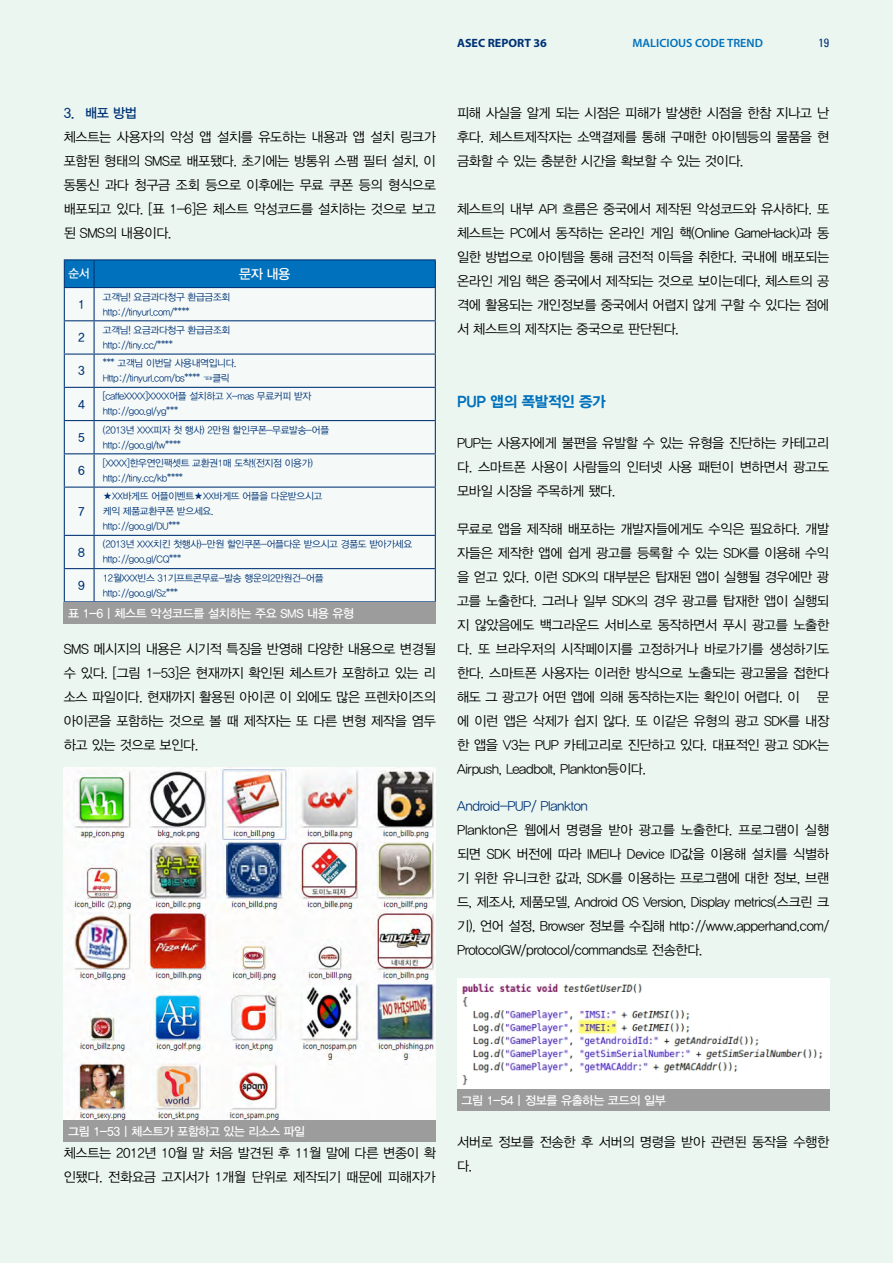
<style>
.page{position:relative;width:893px;height:1263px;background:#ebf6f1}
.page>*{position:absolute;margin:0;border:0;box-sizing:border-box;transform-origin:0 0}
.t1{font:15px "YDIYGO350";letter-spacing:-.025em;color:#0071bc}
.t2{font:13.5px/24px "YDIYGO320";letter-spacing:-.025em;color:#000;text-align:justify}
.t3{font:13.5px "YDIYGO320";letter-spacing:-.025em;color:#003275}
.t4{font:13.5px "YDIYGO330";color:#003275}
.t5{font:13.5px "YDIYGO330";color:#fff}
.t6{font:12px "YDIYGO330";letter-spacing:-.025em;color:#fff}
.t7{font:600 12px "Myriad Pro";color:#0071bc}
.t8{font:700 12px "Myriad Pro";color:#003275}
.t9{font:12px "YDIYGO330";color:#003275}
.t10{font:condensed 12px "Univers";color:#003275}
.t11{font:9.75px/15px "YDIYGO320";letter-spacing:-.03em;color:#003275}
</style>
<div class="page">
<img style="left:457px;top:979px;width:372px;height:110px">
<div style="left:457px;top:1089px;width:372px;height:21px;background:#9c9c9c"></div>
<img style="left:64px;top:767px;width:372px;height:353px">
<div style="left:64px;top:1120px;width:372px;height:22px;background:#9c9c9c"></div>
<div style="left:65px;top:288px;width:370px;height:313px;background:#f5faf8"></div>
<hr style="left:64px;top:259px;width:30px;height:1px;background:#003275">
<hr style="left:94px;top:259px;width:342px;height:1px;background:#003275">
<div style="left:64px;top:260px;width:372px;height:27px;background:#0071bc"></div>
<hr style="left:64px;top:287px;width:30px;height:1px;background:#003275">
<hr style="left:64px;top:288px;width:1px;height:32px;background:#003275">
<hr style="left:94px;top:287px;width:342px;height:1px;background:#003275">
<hr style="left:94px;top:288px;width:1px;height:32px;background:#003275">
<hr style="left:435px;top:288px;width:1px;height:32px;background:#003275">
<hr style="left:64px;top:320px;width:30px;height:1px;background:#003275">
<hr style="left:64px;top:321px;width:1px;height:33px;background:#003275">
<hr style="left:94px;top:320px;width:342px;height:1px;background:#003275">
<hr style="left:94px;top:321px;width:1px;height:33px;background:#003275">
<hr style="left:435px;top:321px;width:1px;height:33px;background:#003275">
<hr style="left:64px;top:354px;width:30px;height:1px;background:#003275">
<hr style="left:64px;top:355px;width:1px;height:32px;background:#003275">
<hr style="left:94px;top:354px;width:342px;height:1px;background:#003275">
<hr style="left:94px;top:355px;width:1px;height:32px;background:#003275">
<hr style="left:435px;top:355px;width:1px;height:32px;background:#003275">
<hr style="left:64px;top:387px;width:30px;height:1px;background:#003275">
<hr style="left:64px;top:388px;width:1px;height:32px;background:#003275">
<hr style="left:94px;top:387px;width:342px;height:1px;background:#003275">
<hr style="left:94px;top:388px;width:1px;height:32px;background:#003275">
<hr style="left:435px;top:388px;width:1px;height:32px;background:#003275">
<hr style="left:64px;top:420px;width:30px;height:1px;background:#003275">
<hr style="left:64px;top:421px;width:1px;height:32px;background:#003275">
<hr style="left:94px;top:420px;width:342px;height:1px;background:#003275">
<hr style="left:94px;top:421px;width:1px;height:32px;background:#003275">
<hr style="left:435px;top:421px;width:1px;height:32px;background:#003275">
<hr style="left:64px;top:453px;width:30px;height:1px;background:#003275">
<hr style="left:64px;top:454px;width:1px;height:33px;background:#003275">
<hr style="left:94px;top:453px;width:342px;height:1px;background:#003275">
<hr style="left:94px;top:454px;width:1px;height:33px;background:#003275">
<hr style="left:435px;top:454px;width:1px;height:33px;background:#003275">
<hr style="left:64px;top:487px;width:30px;height:1px;background:#003275">
<hr style="left:64px;top:488px;width:1px;height:47px;background:#003275">
<hr style="left:94px;top:487px;width:342px;height:1px;background:#003275">
<hr style="left:94px;top:488px;width:1px;height:47px;background:#003275">
<hr style="left:435px;top:488px;width:1px;height:47px;background:#003275">
<hr style="left:64px;top:535px;width:30px;height:1px;background:#003275">
<hr style="left:64px;top:536px;width:1px;height:32px;background:#003275">
<hr style="left:94px;top:535px;width:342px;height:1px;background:#003275">
<hr style="left:94px;top:536px;width:1px;height:32px;background:#003275">
<hr style="left:435px;top:536px;width:1px;height:32px;background:#003275">
<hr style="left:64px;top:568px;width:30px;height:1px;background:#003275">
<hr style="left:64px;top:569px;width:1px;height:32px;background:#003275">
<hr style="left:94px;top:568px;width:342px;height:1px;background:#003275">
<hr style="left:94px;top:569px;width:1px;height:32px;background:#003275">
<hr style="left:435px;top:569px;width:1px;height:32px;background:#003275">
<hr style="left:64px;top:601px;width:30px;height:1px;background:#003275">
<hr style="left:94px;top:601px;width:342px;height:1px;background:#003275">
<div style="left:64px;top:602px;width:372px;height:22px;background:#9c9c9c"></div>
<p class="t8" style="left:457px;top:35px;width:91px">ASEC REPORT 36</p>
<p class="t7" style="left:632px;top:35px;width:132px">MALICIOUS CODE TREND</p>
<p class="t10" style="left:818px;top:35px;width:12px">19</p>
<p class="t4" style="left:64px;top:106px;width:75px">3. 배포 방법</p>
<p class="t2" style="left:64px;top:125px;width:374px">체스트는 사용자의 악성 앱 설치를 유도하는 내용과 앱 설치 링크가 포함된 형태의 SMS로 배포됐다. 초기에는 방통위 스팸 필터 설치, 이 동통신 과다 청구금 조회 등으로 이후에는 무료 쿠폰 등의 형식으로 배포되고 있다. [표 1-6]은 체스트 악성코드를 설치하는 것으로 보고 된 SMS의 내용이다.</p>
<p class="t6" style="left:69px;top:267px;width:23px">순서</p>
<p class="t5" style="left:239px;top:266px;width:53px">문자 내용</p>
<p class="t9" style="left:78px;top:298px;width:8px">1</p>
<p class="t11" style="left:103px;top:289px;width:129px">고객님! 요금과다청구 환급금조회 http://tinyurl.com/****</p>
<p class="t9" style="left:78px;top:331px;width:8px">2</p>
<p class="t11" style="left:103px;top:323px;width:129px">고객님! 요금과다청구 환급금조회 http://tiny.cc/****</p>
<p class="t9" style="left:78px;top:364px;width:8px">3</p>
<p class="t11" style="left:103px;top:356px;width:135px">*** 고객님 이번달 사용내역입니다.<br>Http://tinyurl.com/bs**** ☜클릭</p>
<p class="t9" style="left:78px;top:397px;width:8px">4</p>
<p class="t11" style="left:103px;top:389px;width:210px">[caffeXXXX]XXXX어플 설치하고 X-mas 무료커피 받자 http://goo.gl/yg***</p>
<p class="t9" style="left:78px;top:431px;width:8px">5</p>
<p class="t11" style="left:103px;top:422px;width:228px">(2013년 XXX피자 첫 행사) 2만원 할인쿠폰-무료발송-어플 http://goo.gl/tw****</p>
<p class="t9" style="left:78px;top:464px;width:8px">6</p>
<p class="t11" style="left:103px;top:456px;width:212px">[XXXX]한우연인팩셋트 교환권1매 도착!(전지점 이용가) http://tiny.cc/kb****</p>
<p class="t9" style="left:78px;top:505px;width:8px">7</p>
<p class="t11" style="left:103px;top:489px;width:221px">★XX바게뜨 어플이벤트★XX바게뜨 어플을 다운받으시고 케익 제품교환쿠폰 받으세요.<br>http://goo.gl/DU***</p>
<p class="t9" style="left:78px;top:545px;width:8px">8</p>
<p class="t11" style="left:103px;top:537px;width:311px">(2013년 XXX치킨 첫행사)-만원 할인쿠폰-어플다운 받으시고 경품도 받아가세요 http://goo.gl/CQ***</p>
<p class="t9" style="left:78px;top:579px;width:8px">9</p>
<p class="t11" style="left:103px;top:570px;width:222px">12월XXX빈스 31기프트콘무료-발송 행운의2만원건-어플 http://goo.gl/Sz***</p>
<p class="t6" style="left:68px;top:606px;width:288px">표 1-6 | 체스트 악성코드를 설치하는 주요 SMS 내용 유형</p>
<p class="t2" style="left:64px;top:637px;width:374px">SMS 메시지의 내용은 시기적 특징을 반영해 다양한 내용으로 변경될 수 있다. [그림 1-53]은 현재까지 확인된 체스트가 포함하고 있는 리 소스 파일이다. 현재까지 활용된 아이콘 이 외에도 많은 프렌차이즈의 아이콘을 포함하는 것으로 볼 때 제작자는 또 다른 변형 제작을 염두 하고 있는 것으로 보인다.</p>
<p class="t2" style="left:457px;top:101px;width:374px">피해 사실을 알게 되는 시점은 피해가 발생한 시점을 한참 지나고 난 후다. 체스트제작자는 소액결제를 통해 구매한 아이템등의 물품을 현 금화할 수 있는 충분한 시간을 확보할 수 있는 것이다.</p>
<p class="t2" style="left:457px;top:197px;width:374px">체스트의 내부 API 흐름은 중국에서 제작된 악성코드와 유사하다. 또 체스트는 PC에서 동작하는 온라인 게임 핵(Online GameHack)과 동 일한 방법으로 아이템을 통해 금전적 이득을 취한다. 국내에 배포되는 온라인 게임 핵은 중국에서 제작되는 것으로 보이는데다, 체스트의 공 격에 활용되는 개인정보를 중국에서 어렵지 않게 구할 수 있다는 점에 서 체스트의 제작지는 중국으로 판단된다.</p>
<p class="t1" style="left:457px;top:394px;width:150px">PUP 앱의 폭발적인 증가</p>
<p class="t2" style="left:457px;top:431px;width:374px">PUP는 사용자에게 불편을 유발할 수 있는 유형을 진단하는 카테고리 다. 스마트폰 사용이 사람들의 인터넷 사용 패턴이 변하면서 광고도 모바일 시장을 주목하게 됐다.</p>
<p class="t2" style="left:457px;top:517px;width:374px">무료로 앱을 제작해 배포하는 개발자들에게도 수익은 필요하다. 개발 자들은 제작한 앱에 쉽게 광고를 등록할 수 있는 SDK를 이용해 수익 을 얻고 있다. 이런 SDK의 대부분은 탑재된 앱이 실행될 경우에만 광 고를 노출한다. 그러나 일부 SDK의 경우 광고를 탑재한 앱이 실행되 지 않았음에도 백그라운드 서비스로 동작하면서 푸시 광고를 노출한 다. 또 브라우저의 시작페이지를 고정하거나 바로가기를 생성하기도 한다. 스마트폰 사용자는 이러한 방식으로 노출되는 광고물을 접한다 해도 그 광고가 어떤 앱에 의해 동작하는지는 확인이 어렵다. 이 떄문 에 이런 앱은 삭제가 쉽지 않다. 또 이같은 유형의 광고 SDK를 내장 한 앱을 V3는 PUP 카테고리로 진단하고 있다. 대표적인 광고 SDK는 Airpush, Leadbolt, Plankton등이다.</p>
<p class="t3" style="left:457px;top:799px;width:132px">Android-PUP/ Plankton</p>
<p class="t2" style="left:457px;top:818px;width:374px">Plankton은 웹에서 명령을 받아 광고를 노출한다. 프로그램이 실행 되면 SDK 버전에 따라 IMEI나 Device ID값을 이용해 설치를 식별하 기 위한 유니크한 값과, SDK를 이용하는 프로그램에 대한 정보, 브랜 드, 제조사, 제품모델, Android OS Version, Display metrics(스크린 크 기), 언어 설정, Browser 정보를 수집해 http://www.apperhand.com/ ProtocolGW/protocol/commands로 전송한다.</p>
<p class="t6" style="left:68px;top:1124px;width:239px">그림 1-53 | 체스트가 포함하고 있는 리소스 파일</p>
<p class="t2" style="left:64px;top:1141px;width:374px">체스트는 2012년 10월 말 처음 발견된 후 11월 말에 다른 변종이 확 인됐다. 전화요금 고지서가 1개월 단위로 제작되기 때문에 피해자가</p>
<p class="t6" style="left:461px;top:1093px;width:206px">그림 1-54 | 정보를 유출하는 코드의 일부</p>
<p class="t2" style="left:457px;top:1130px;width:374px">서버로 정보를 전송한 후 서버의 명령을 받아 관련된 동작을 수행한 다.</p>
</div>
